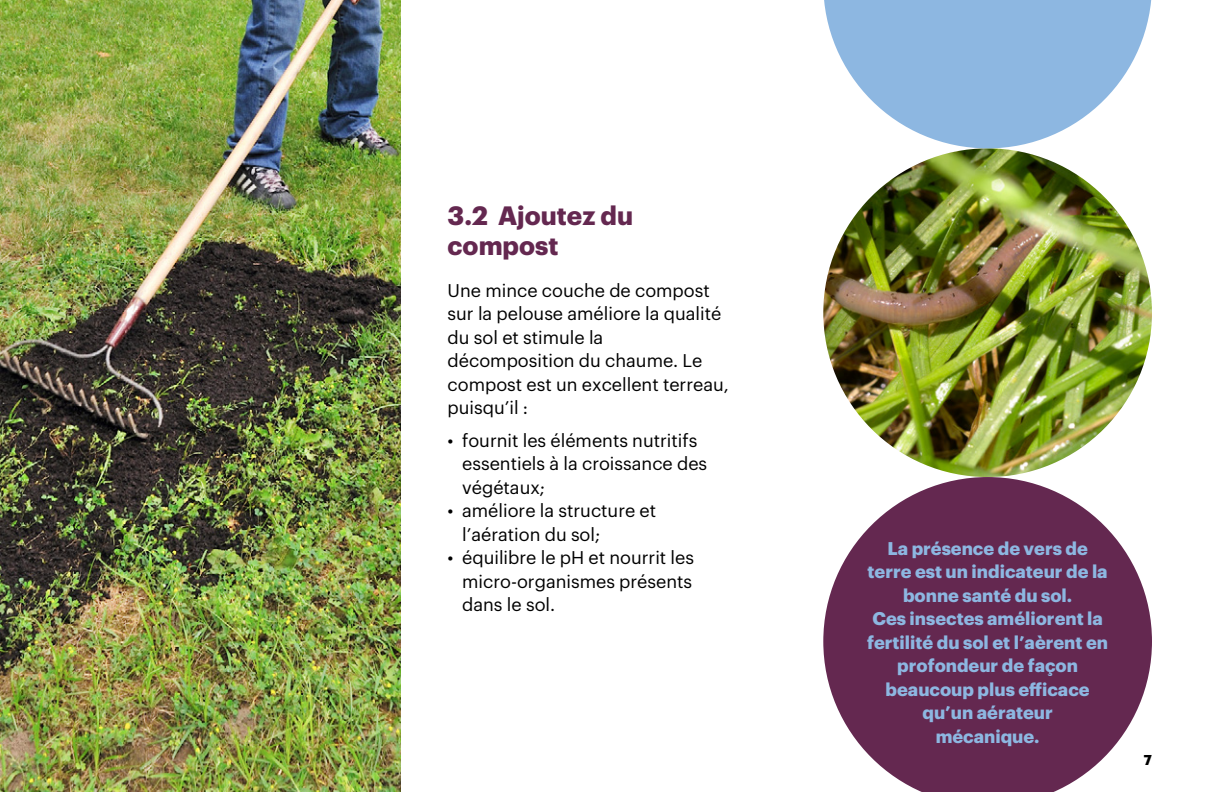
<style>
.page{position:relative;width:1224px;height:792px;background:#fff}
.page>*{position:absolute;margin:0;border:0;box-sizing:border-box;transform-origin:0 0}
.t1{font:700 26px/30px "Graphik";color:#642850}
.t2{font:18px/23.6px "Graphik";color:#000}
.t3{font:700 18px/23.6px "Graphik";color:#8db7e1;text-align:center}
.t4{font:700 14px "Graphik";color:#000}
</style>
<div class="page">
<img style="left:823px;top:148px;width:329px;height:329px;border-radius:164px">
<svg style="left:824px;top:0;width:328px;height:148px;fill:#8db7e1"></svg>
<img style="left:0;top:0;width:401px;height:792px">
<svg style="left:823px;top:477px;width:329px;height:315px;fill:#642850"></svg>
<h1 class="t1" style="left:448px;top:199px;width:187px">3.2 Ajoutez du compost</h1>
<p class="t2" style="left:448px;top:277px;width:283px">Une mince couche de compost sur la pelouse améliore la qualité du sol et stimule la décomposition du chaume. Le compost est un excellent terreau, puisqu’il :</p>
<p class="t2" style="left:462px;top:427px;width:247px;text-indent:-15px">• fournit les éléments nutritifs essentiels à la croissance des végétaux;</p>
<p class="t2" style="left:462px;top:498px;width:196px;text-indent:-15px">• améliore la structure et l’aération du sol;</p>
<p class="t2" style="left:462px;top:545px;width:233px;text-align:justify;text-indent:-15px">• équilibre le pH et nourrit les micro-organismes présents dans le sol.</p>
<p class="t3" style="left:867px;top:535px;width:242px">La présence de vers de terre est un indicateur de la bonne santé du sol.<br>Ces insectes améliorent la fertilité du sol et l’aèrent en profondeur de façon beaucoup plus efficace qu’un aérateur<br>mécanique.</p>
<p class="t4" style="left:1144px;top:749px;width:10px">7</p>
</div>
